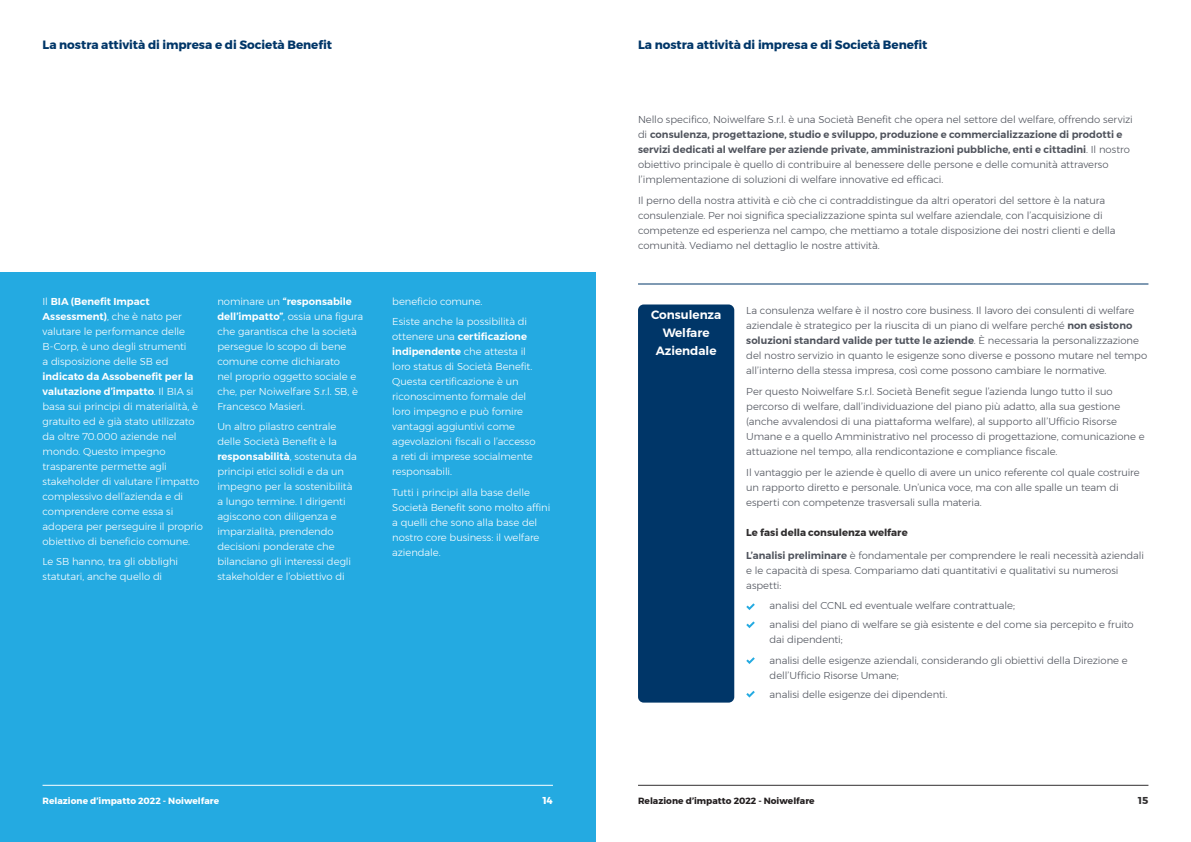
<style>
.page{position:relative;width:1191px;height:842px;background:#fff}
.page>*{position:absolute;margin:0;border:0;box-sizing:border-box;transform-origin:0 0}
.t1{font:700 12px "Montserrat";letter-spacing:-.005em;color:#003668}
.t2{font:600 12px/18px "Montserrat";color:#fff;text-align:center}
.t3{font:300 10px/15px "Montserrat";letter-spacing:-.005em;color:#4f535c}
.t4{font:300 10px/15px "Montserrat";letter-spacing:-.005em;color:#fff}
.t5{font:700 10px "Montserrat";color:#312f30}
.t6{font:700 10px "Montserrat";color:#fff}
.t7{font:700 9px "Montserrat";letter-spacing:.005em;color:#fff}
.t8{font:700 9px "Montserrat";letter-spacing:.005em;color:#231f20}
.s1{font-weight:600}
</style>
<div class="page">
<hr style="left:638px;top:785px;width:510px;height:1px;background:#312f30">
<div style="left:0;top:273px;width:595px;height:569px;background:#24aae1"></div>
<hr style="left:43px;top:785px;width:510px;height:1px;background:#fff">
<svg style="left:746px;top:603px;width:9px;height:7px"></svg>
<svg style="left:746px;top:691px;width:9px;height:6px"></svg>
<svg style="left:746px;top:621px;width:9px;height:7px"></svg>
<svg style="left:746px;top:657px;width:9px;height:7px"></svg>
<hr style="left:638px;top:283px;width:510px;height:1px;background:#003668">
<div style="left:638px;top:304px;width:96px;height:399px;background:#003668;border-radius:6px"></div>
<p class="t1" style="left:43px;top:36px;width:291px">La nostra attività di impresa e di Società Benefit</p>
<p class="t4" style="left:43px;top:293px;width:145px">Il <span class="s1">BIA (Benefit Impact<br>Assessment)</span>, che è nato per valutare le performance delle<br>B-Corp, è uno degli strumenti a disposizione delle SB ed</p>
<p class="t4" style="left:43px;top:368px;width:162px"><span class="s1">indicato da Assobenefit per la valutazione d’impatto</span>. Il BIA si basa sui principi di materialità, è gratuito ed è già stato utilizzato da oltre 70.000 aziende nel mondo. Questo impegno trasparente permette agli stakeholder di valutare l’impatto complessivo dell’azienda e di comprendere come essa si adopera per perseguire il proprio obiettivo di beneficio comune.</p>
<p class="t4" style="left:43px;top:554px;width:137px">Le SB hanno, tra gli obblighi statutari, anche quello di</p>
<p class="t4" style="left:217px;top:293px;width:147px">nominare un <span class="s1">“responsabile dell’impatto”</span>, ossia una figura che garantisca che la società persegue lo scopo di bene comune come dichiarato<br>nel proprio oggetto sociale e che, per Noiwelfare S.r.l. SB, è<br>Francesco Masieri.</p>
<p class="t4" style="left:217px;top:419px;width:141px">Un altro pilastro centrale delle Società Benefit è la <span class="s1">responsabilità</span>, sostenuta da principi etici solidi e da un impegno per la sostenibilità a lungo termine. I dirigenti agiscono con diligenza e imparzialità, prendendo decisioni ponderate che bilanciano gli interessi degli stakeholder e l’obiettivo di</p>
<p class="t4" style="left:392px;top:290px;width:136px;line-height:20.7px">beneficio comune.<br>Esiste anche la possibilità di</p>
<p class="t4" style="left:392px;top:329px;width:145px">ottenere una <span class="s1">certificazione indipendente</span> che attesta il loro status di Società Benefit.<br>Questa certificazione è un riconoscimento formale del loro impegno e può fornire vantaggi aggiuntivi come agevolazioni fiscali o l’accesso a reti di imprese socialmente responsabili.</p>
<p class="t4" style="left:392px;top:485px;width:160px">Tutti i principi alla base delle<br>Società Benefit sono molto affini a quelli che sono alla base del nostro core business: il welfare aziendale.</p>
<p class="t1" style="left:638px;top:36px;width:291px">La nostra attività di impresa e di Società Benefit</p>
<p class="t3" style="left:638px;top:112px;width:496px">Nello specifico, Noiwelfare S.r.l. è una Società Benefit che opera nel settore del welfare, offrendo servizi di <span class="s1">consulenza, progettazione, studio e sviluppo, produzione e commercializzazione di prodotti e servizi dedicati al welfare per aziende private, amministrazioni pubbliche, enti e cittadini</span>. Il nostro obiettivo principale è quello di contribuire al benessere delle persone e delle comunità attraverso l’implementazione di soluzioni di welfare innovative ed efficaci.</p>
<p class="t3" style="left:638px;top:193px;width:479px">Il perno della nostra attività e ciò che ci contraddistingue da altri operatori del settore è la natura consulenziale. Per noi significa specializzazione spinta sul welfare aziendale, con l’acquisizione di competenze ed esperienza nel campo, che mettiamo a totale disposizione dei nostri clienti e della comunità. Vediamo nel dettaglio le nostre attività.</p>
<p class="t2" style="left:651px;top:306px;width:72px">Consulenza<br>Welfare<br>Aziendale</p>
<p class="t3" style="left:746px;top:303px;width:402px">La consulenza welfare è il nostro core business. Il lavoro dei consulenti di welfare aziendale è strategico per la riuscita di un piano di welfare perché <span class="s1">non esistono soluzioni standard valide per tutte le aziende</span>. È necessaria la personalizzazione del nostro servizio in quanto le esigenze sono diverse e possono mutare nel tempo all’interno della stessa impresa, così come possono cambiare le normative.</p>
<p class="t3" style="left:746px;top:384px;width:400px">Per questo Noiwelfare S.r.l. Società Benefit segue l’azienda lungo tutto il suo percorso di welfare, dall’individuazione del piano più adatto, alla sua gestione (anche avvalendosi di una piattaforma welfare), al supporto all’Ufficio Risorse Umane e a quello Amministrativo nel processo di progettazione, comunicazione e attuazione nel tempo, alla rendicontazione e compliance fiscale.</p>
<p class="t3" style="left:746px;top:464px;width:395px">Il vantaggio per le aziende è quello di avere un unico referente col quale costruire un rapporto diretto e personale. Un’unica voce, ma con alle spalle un team di esperti con competenze trasversali sulla materia.</p>
<p class="t5" style="left:746px;top:524px;width:163px">Le fasi della consulenza welfare</p>
<p class="t3" style="left:746px;top:547px;width:399px"><span class="s1">L’analisi preliminare</span> è fondamentale per comprendere le reali necessità aziendali e le capacità di spesa. Compariamo dati quantitativi e qualitativi su numerosi aspetti:</p>
<p class="t3" style="left:769px;top:598px;width:247px">analisi del CCNL ed eventuale welfare contrattuale;</p>
<p class="t3" style="left:769px;top:617px;width:365px">analisi del piano di welfare se già esistente e del come sia percepito e fruito dai dipendenti;</p>
<p class="t3" style="left:769px;top:653px;width:360px">analisi delle esigenze aziendali, considerando gli obiettivi della Direzione e dell’Ufficio Risorse Umane;</p>
<p class="t3" style="left:769px;top:687px;width:179px">analisi delle esigenze dei dipendenti.</p>
<p class="t7" style="left:43px;top:794px;width:178px">Relazione d’impatto 2022 - Noiwelfare</p>
<p class="t6" style="left:543px;top:792px;width:12px">14</p>
<p class="t8" style="left:638px;top:794px;width:178px">Relazione d’impatto 2022 - Noiwelfare</p>
<p class="t5" style="left:1138px;top:792px;width:12px">15</p>
</div>
